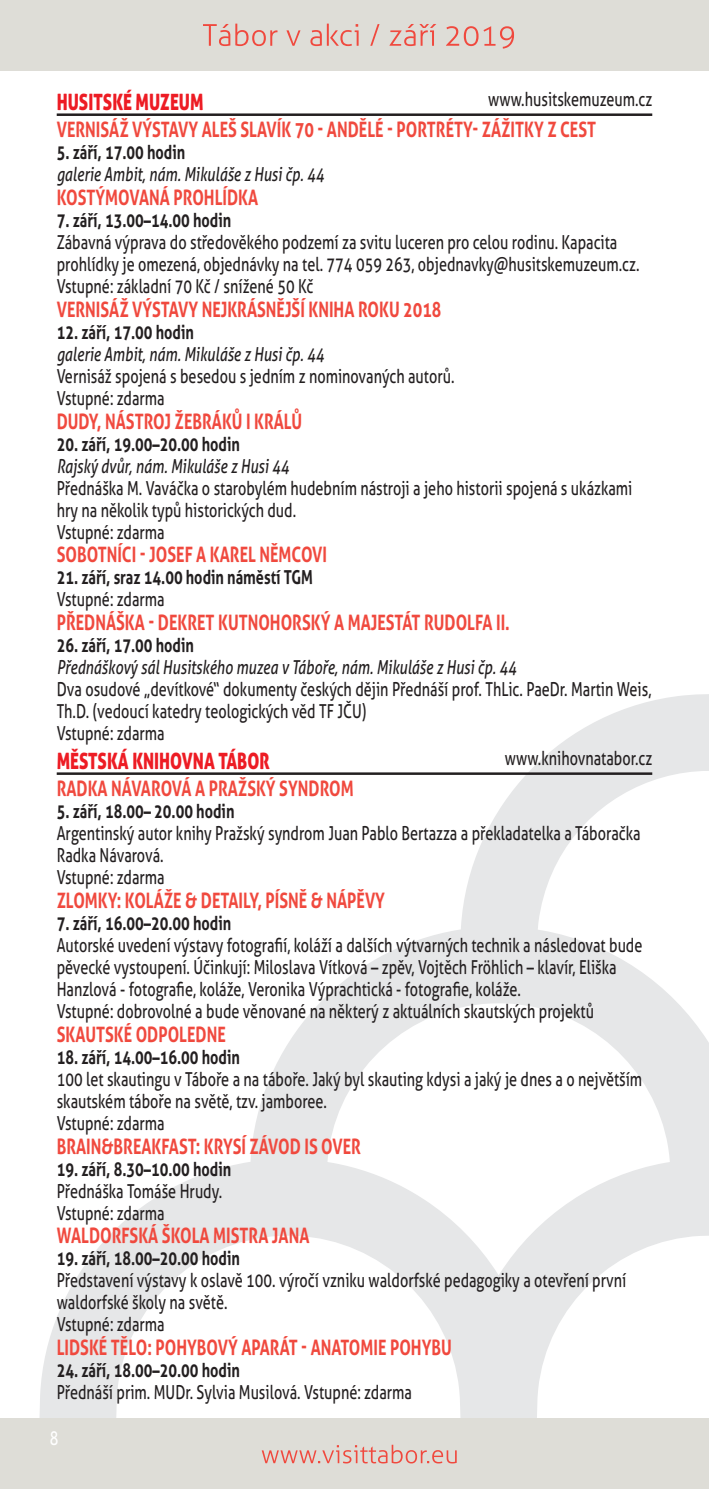
<style>
.page{position:relative;width:709px;height:1489px;background:#fff}
.page>*{position:absolute;margin:0;border:0;box-sizing:border-box;transform-origin:0 0}
.t1{font:22.5px "Aller Display";color:#ed1c24;scale:.75 1}
.t2{font:700 21.25px "Aller";color:#f0493e;scale:.75 1}
.t3{font:19.25px/22px "Aller";color:#231f20;scale:.75 1}
.t4{font:700 19.25px "Aller";color:#231f20;scale:.75 1}
.t5{font:italic 19.25px "Aller";color:#231f20;scale:.75 1}
.t6{font:19.25px "Aller";color:#fff;scale:.75 1}
</style>
<div class="page">
<svg style="left:40px;top:694px;width:669px;height:723px"></svg>
<div style="left:0;top:0;width:709px;height:71px;background:#deddd7"></div>
<div style="left:0;top:1417px;width:709px;height:71px;background:#deddd7"></div>
<svg style="left:203px;top:24px;width:74px;height:22px"></svg>
<svg style="left:286px;top:30px;width:14px;height:16px"></svg>
<svg style="left:310px;top:24px;width:48px;height:22px"></svg>
<svg style="left:370px;top:24px;width:9px;height:22px"></svg>
<svg style="left:389px;top:24px;width:47px;height:22px"></svg>
<svg style="left:446px;top:26px;width:68px;height:23px"></svg>
<svg style="left:262px;top:1444px;width:195px;height:19px"></svg>
<hr style="left:57px;top:113px;width:595px;height:3px;background:#231f20">
<hr style="left:57px;top:772px;width:595px;height:2px;background:#231f20">
<p class="t1" style="left:57px;top:89px;width:197px">HUSITSKÉ MUZEUM</p>
<p class="t3" style="left:488px;top:89px;width:220px">www.husitskemuzeum.cz</p>
<p class="t2" style="left:57px;top:117px;width:721px">VERNISÁŽ VÝSTAVY ALEŠ SLAVÍK 70 - ANDĚLÉ - PORTRÉTY- ZÁŽITKY Z CEST</p>
<p class="t4" style="left:57px;top:141px;width:173px">5. září, 17.00 hodin</p>
<p class="t5" style="left:57px;top:163px;width:358px">galerie Ambit, nám. Mikuláše z Husi čp. 44</p>
<p class="t2" style="left:57px;top:185px;width:270px">KOSTÝMOVANÁ PROHLÍDKA</p>
<p class="t4" style="left:57px;top:209px;width:234px">7. září, 13.00–14.00 hodin</p>
<p class="t3" style="left:57px;top:231px;width:778px">Zábavná výprava do středověkého podzemí za svitu luceren pro celou rodinu. Kapacita prohlídky je omezená, objednávky na tel. 774 059 263, objednavky@husitskemuzeum.cz.<br>Vstupné: základní 70 Kč / snížené 50 Kč</p>
<p class="t2" style="left:57px;top:297px;width:514px">VERNISÁŽ VÝSTAVY NEJKRÁSNĚJŠÍ KNIHA ROKU 2018</p>
<p class="t4" style="left:57px;top:321px;width:184px">12. září, 17.00 hodin</p>
<p class="t5" style="left:57px;top:343px;width:358px">galerie Ambit, nám. Mikuláše z Husi čp. 44</p>
<p class="t3" style="left:57px;top:365px;width:532px">Vernisáž spojená s besedou s jedním z nominovaných autorů.<br>Vstupné: zdarma</p>
<p class="t2" style="left:57px;top:409px;width:329px">DUDY, NÁSTROJ ŽEBRÁKŮ I KRÁLŮ</p>
<p class="t4" style="left:57px;top:432px;width:246px">20. září, 19.00–20.00 hodin</p>
<p class="t5" style="left:57px;top:454px;width:311px">Rajský dvůr, nám. Mikuláše z Husi 44</p>
<p class="t3" style="left:57px;top:477px;width:769px">Přednáška M. Vaváčka o starobylém hudebním nástroji a jeho historii spojená s ukázkami hry na několik typů historických dud.<br>Vstupné: zdarma</p>
<p class="t2" style="left:57px;top:542px;width:362px">SOBOTNÍCI - JOSEF A KAREL NĚMCOVI</p>
<p class="t4" style="left:57px;top:566px;width:343px">21. září, sraz 14.00 hodin náměstí TGM</p>
<p class="t3" style="left:57px;top:589px;width:145px">Vstupné: zdarma</p>
<p class="t2" style="left:57px;top:610px;width:606px">PŘEDNÁŠKA - DEKRET KUTNOHORSKÝ A MAJESTÁT RUDOLFA II.</p>
<p class="t4" style="left:57px;top:634px;width:184px">26. září, 17.00 hodin</p>
<p class="t5" style="left:57px;top:656px;width:614px">Přednáškový sál Husitského muzea v Táboře, nám. Mikuláše z Husi čp. 44</p>
<p class="t3" style="left:57px;top:678px;width:794px">Dva osudové „devítkové“ dokumenty českých dějin Přednáší prof. ThLic. PaeDr. Martin Weis,<br>Th.D. (vedoucí katedry teologických věd TF JČU)<br>Vstupné: zdarma</p>
<p class="t1" style="left:57px;top:748px;width:285px">MĚSTSKÁ KNIHOVNA TÁBOR</p>
<p class="t3" style="left:505px;top:747px;width:198px">www.knihovnatabor.cz</p>
<p class="t2" style="left:57px;top:776px;width:398px">RADKA NÁVAROVÁ A PRAŽSKÝ SYNDROM</p>
<p class="t4" style="left:57px;top:800px;width:238px">5. září, 18.00– 20.00 hodin</p>
<p class="t3" style="left:57px;top:822px;width:780px">Argentinský autor knihy Pražský syndrom Juan Pablo Bertazza a překladatelka a Táboračka<br>Radka Návarová.<br>Vstupné: zdarma</p>
<p class="t2" style="left:57px;top:888px;width:439px">ZLOMKY: KOLÁŽE &amp; DETAILY, PÍSNĚ &amp; NÁPĚVY</p>
<p class="t4" style="left:57px;top:911px;width:234px">7. září, 16.00–20.00 hodin</p>
<p class="t3" style="left:57px;top:934px;width:782px">Autorské uvedení výstavy fotografií, koláží a dalších výtvarných technik a následovat bude pěvecké vystoupení. Účinkují: Miloslava Vítková – zpěv, Vojtěch Fröhlich – klavír, Eliška Hanzlová - fotografie, koláže, Veronika Výprachtická - fotografie, koláže.<br>Vstupné: dobrovolné a bude věnované na některý z aktuálních skautských projektů</p>
<p class="t2" style="left:57px;top:1021px;width:227px">SKAUTSKÉ ODPOLEDNE</p>
<p class="t4" style="left:57px;top:1045px;width:246px">18. září, 14.00–16.00 hodin</p>
<p class="t3" style="left:57px;top:1068px;width:782px">100 let skautingu v Táboře a na táboře. Jaký byl skauting kdysi a jaký je dnes a o největším skautském táboře na světě, tzv. jamboree.<br>Vstupné: zdarma</p>
<p class="t2" style="left:57px;top:1133px;width:407px">BRAIN&amp;BREAKFAST: KRYSÍ ZÁVOD IS OVER</p>
<p class="t4" style="left:57px;top:1157px;width:234px">19. září, 8.30–10.00 hodin</p>
<p class="t3" style="left:57px;top:1179px;width:222px">Přednáška Tomáše Hrudy.<br>Vstupné: zdarma</p>
<p class="t2" style="left:57px;top:1223px;width:338px">WALDORFSKÁ ŠKOLA MISTRA JANA</p>
<p class="t4" style="left:57px;top:1247px;width:246px">19. září, 18.00–20.00 hodin</p>
<p class="t3" style="left:57px;top:1269px;width:761px">Představení výstavy k oslavě 100. výročí vzniku waldorfské pedagogiky a otevření první waldorfské školy na světě.<br>Vstupné: zdarma</p>
<p class="t2" style="left:57px;top:1335px;width:528px">LIDSKÉ TĚLO: POHYBOVÝ APARÁT - ANATOMIE POHYBU</p>
<p class="t4" style="left:57px;top:1358px;width:246px">24. září, 18.00–20.00 hodin</p>
<p class="t3" style="left:57px;top:1381px;width:475px">Přednáší prim. MUDr. Sylvia Musilová. Vstupné: zdarma</p>
<p class="t6" style="left:50px;top:1426px;width:13px">8</p>
</div>
